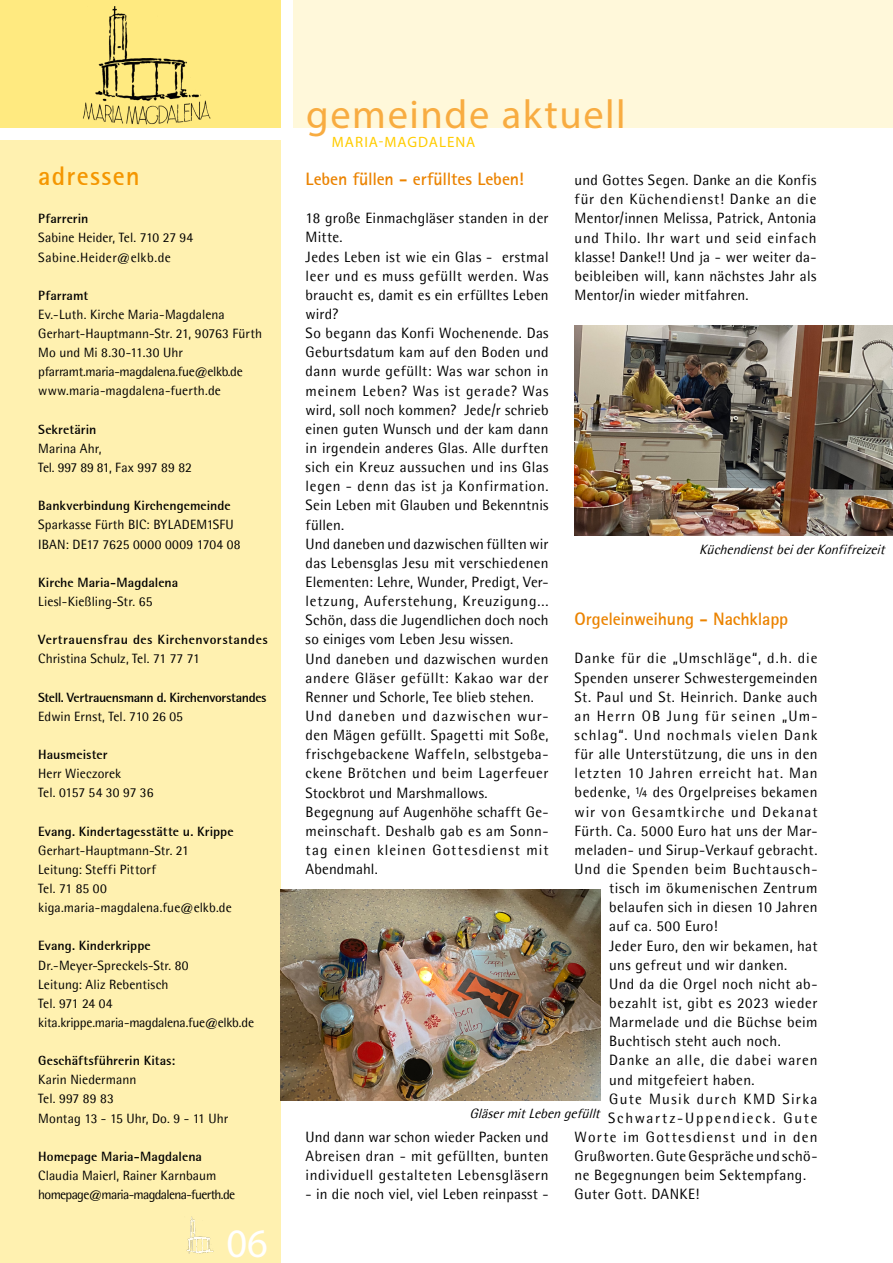
<style>
.page{position:relative;width:893px;height:1263px;background:#fff}
.page>*{position:absolute;margin:0;border:0;box-sizing:border-box;transform-origin:0 0}
.t1{font:40.5px "Myriad Pro";letter-spacing:.04em;color:#f8ac41}
.t2{font:40.5px "Myriad Pro";color:#fff}
.t3{font:27px "Rotis Sans Serif Bold 65";letter-spacing:.05em;color:#f49600}
.t4{font:18px "Rotis Sans Serif Bold 65";letter-spacing:-.01em;color:#eb8300}
.t5{font:15px/19.2px "Rotis Semi Sans";letter-spacing:.03em;color:#000;text-align:justify}
.t6{font:15px "Rotis Semi Sans";letter-spacing:.06em;color:#000}
.t7{font:15px "Rotis Semi Sans";letter-spacing:.07em;color:#000}
.t8{font:15px "Rotis Semi Sans";letter-spacing:.01em;color:#000}
.t9{font:15px "Rotis Semi Sans";letter-spacing:.055em;color:#000}
.t10{font:15px "Rotis Semi Sans";letter-spacing:.08em;color:#000}
.t11{font:15px "Rotis Semi Sans";letter-spacing:.075em;color:#000}
.t12{font:15px "Rotis Semi Sans";letter-spacing:.05em;color:#000}
.t13{font:15px "Rotis Semi Sans";letter-spacing:.115em;color:#000}
.t14{font:15px "Rotis Semi Sans";letter-spacing:.09em;color:#000}
.t15{font:15px "Myriad Pro";letter-spacing:.065em;color:#fc0}
.t16{font:13.5px/19.2px "Rotis Semi Sans";letter-spacing:.005em;color:#000}
.t17{font:700 13.5px "Rotis Semi Sans 55";letter-spacing:.005em;color:#000}
.t18{font:13.5px/19.2px "Rotis Semi Sans";letter-spacing:-.05em;color:#000}
.t19{font:italic 13.5px "Rotis Semi Sans";color:#000}
.t20{font:700 13.5px "Rotis Semi Sans 55";letter-spacing:-.025em;color:#000}
.t21{font:700 13.5px "Rotis Semi Sans 55";letter-spacing:.035em;color:#000}
</style>
<div class="page">
<div style="left:293px;top:0;width:600px;height:128px;background:#fff8da"></div>
<div style="left:0;top:0;width:281px;height:128px;background:#ffea80"></div>
<div style="left:0;top:140px;width:281px;height:1123px;background:#fff1b0"></div>
<img style="left:83px;top:6px;width:128px;height:119px">
<img style="left:186px;top:1216px;width:28px;height:38px">
<img style="left:281px;top:890px;width:320px;height:210px">
<img style="left:575px;top:325px;width:318px;height:211px">
<h2 class="t3" style="left:38px;top:159px;width:103px">adressen</h2>
<p class="t17" style="left:38px;top:210px;width:52px">Pfarrerin</p>
<p class="t16" style="left:38px;top:228px;width:157px">Sabine Heider, Tel. 710 27 94<br>Sabine.Heider@elkb.de</p>
<p class="t17" style="left:38px;top:287px;width:52px">Pfarramt</p>
<p class="t16" style="left:38px;top:305px;width:225px">Ev.-Luth. Kirche Maria-Magdalena Gerhart-Hauptmann-Str. 21, 90763 Fürth Mo und Mi 8.30-11.30 Uhr pfarramt.maria-magdalena.fue@elkb.de www.maria-magdalena-fuerth.de</p>
<p class="t17" style="left:38px;top:421px;width:60px">Sekretärin</p>
<p class="t16" style="left:38px;top:439px;width:155px">Marina Ahr,<br>Tel. 997 89 81, Fax 997 89 82</p>
<p class="t17" style="left:38px;top:497px;width:194px">Bankverbindung Kirchengemeinde</p>
<p class="t16" style="left:38px;top:515px;width:204px">Sparkasse Fürth BIC: BYLADEM1SFU<br>IBAN: DE17 7625 0000 0009 1704 08</p>
<p class="t17" style="left:38px;top:574px;width:142px">Kirche Maria-Magdalena</p>
<p class="t16" style="left:38px;top:592px;width:116px">Liesl-Kießling-Str. 65</p>
<p class="t21" style="left:38px;top:631px;width:231px">Vertrauensfrau des Kirchenvorstandes</p>
<p class="t16" style="left:38px;top:649px;width:163px">Christina Schulz, Tel. 71 77 71</p>
<p class="t20" style="left:38px;top:689px;width:230px">Stell. Vertrauensmann d. Kirchenvorstandes</p>
<p class="t16" style="left:38px;top:706px;width:146px">Edwin Ernst, Tel. 710 26 05</p>
<p class="t17" style="left:38px;top:746px;width:71px">Hausmeister</p>
<p class="t16" style="left:38px;top:764px;width:117px">Herr Wieczorek<br>Tel. 0157 54 30 97 36</p>
<p class="t17" style="left:38px;top:823px;width:197px">Evang. Kindertagesstätte u. Krippe</p>
<p class="t16" style="left:38px;top:840px;width:195px">Gerhart-Hauptmann-Str. 21<br>Leitung: Steffi Pittorf<br>Tel. 71 85 00 kiga.maria-magdalena.fue@elkb.de</p>
<p class="t17" style="left:38px;top:937px;width:114px">Evang. Kinderkrippe</p>
<p class="t16" style="left:38px;top:955px;width:217px">Dr.-Meyer-Spreckels-Str. 80<br>Leitung: Aliz Rebentisch<br>Tel. 971 24 04 kita.krippe.maria-magdalena.fue@elkb.de</p>
<p class="t17" style="left:38px;top:1052px;width:139px">Geschäftsführerin Kitas:</p>
<p class="t16" style="left:38px;top:1070px;width:192px">Karin Niedermann<br>Tel. 997 89 83<br>Montag 13 - 15 Uhr, Do. 9 - 11 Uhr</p>
<p class="t17" style="left:38px;top:1148px;width:165px">Homepage Maria-Magdalena</p>
<p class="t18" style="left:38px;top:1166px;width:198px">Claudia Maierl, Rainer Karnbaum homepage@maria-magdalena-fuerth.de</p>
<h1 class="t2" style="left:226px;top:1218px;width:43px">06</h1>
<h1 class="t1" style="left:306px;top:89px;width:321px">gemeinde aktuell</h1>
<p class="t15" style="left:332px;top:132px;width:145px">MARIA-MAGDALENA</p>
<p class="t4" style="left:306px;top:167px;width:220px">Leben füllen - erfülltes Leben!</p>
<p class="t5" style="left:306px;top:208px;width:244px;text-align:left">18 große Einmachgläser standen in der Mitte.<br>Jedes Leben ist wie ein Glas - erstmal leer und es muss gefüllt werden. Was braucht es, damit es ein erfülltes Leben wird?<br>So begann das Konfi Wochenende. Das Geburtsdatum kam auf den Boden und dann wurde gefüllt: Was war schon in meinem Leben? Was ist gerade? Was wird, soll noch kommen? Jede/r schrieb einen guten Wunsch und der kam dann in irgendein anderes Glas. Alle durften sich ein Kreuz aussuchen und ins Glas legen - denn das ist ja Konfirmation.<br>Sein Leben mit Glauben und Bekenntnis füllen.<br>Und daneben und dazwischen füllten wir das Lebensglas Jesu mit verschiedenen Elementen: Lehre, Wunder, Predigt, Ver&shy;letzung, Auferstehung, Kreuzigung...<br>Schön, dass die Jugendlichen doch noch so einiges vom Leben Jesu wissen.<br>Und daneben und dazwischen wurden andere Gläser gefüllt: Kakao war der Renner und Schorle, Tee blieb stehen.<br>Und daneben und dazwischen wur&shy;den Mägen gefüllt. Spagetti mit Soße, frischgebackene Waffeln, selbstgeba&shy;ckene Brötchen und beim Lagerfeuer Stockbrot und Marshmallows.<br>Begegnung auf Augenhöhe schafft Ge&shy;meinschaft. Deshalb gab es am Sonn&shy;tag einen kleinen Gottesdienst mit Abendmahl.</p>
<p class="t5" style="left:575px;top:170px;width:243px">und Gottes Segen. Danke an die Konfis für den Küchendienst! Danke an die Mentor/innen Melissa, Patrick, Antonia und Thilo. Ihr wart und seid einfach klasse! Danke!! Und ja - wer weiter da&shy;beibleiben will, kann nächstes Jahr als Mentor/in wieder mitfahren.</p>
<p class="t19" style="left:699px;top:541px;width:191px">KüchendienstbeiderKonfifreizeit</p>
<p class="t4" style="left:575px;top:608px;width:215px">Orgeleinweihung - Nachklapp</p>
<p class="t6" style="left:575px;top:649px;width:244px">Danke für die „Umschläge“, d.h. die</p>
<p class="t5" style="left:575px;top:668px;width:244px">Spenden unserer Schwestergemeinden</p>
<p class="t5" style="left:575px;top:687px;width:244px">St. Paul und St. Heinrich. Danke auch</p>
<p class="t11" style="left:575px;top:707px;width:244px">an Herrn OB Jung für seinen „Um-</p>
<p class="t7" style="left:575px;top:726px;width:244px">schlag“. Und nochmals vielen Dank</p>
<p class="t5" style="left:575px;top:744px;width:244px">für alle Unterstützung, die uns in den</p>
<p class="t9" style="left:575px;top:764px;width:244px">letzten 10 Jahren erreicht hat. Man</p>
<p class="t5" style="left:575px;top:782px;width:244px">bedenke, ¼ des Orgelpreises bekamen</p>
<p class="t7" style="left:575px;top:803px;width:244px">wir von Gesamtkirche und Dekanat</p>
<p class="t5" style="left:575px;top:821px;width:244px">Fürth. Ca. 5000 Euro hat uns der Mar-</p>
<p class="t5" style="left:575px;top:840px;width:244px">meladen- und Sirup-Verkauf gebracht.</p>
<p class="t6" style="left:575px;top:860px;width:244px">Und die Spenden beim Buchtausch-</p>
<p class="t5" style="left:609px;top:878px;width:210px">tisch im ökumenischen Zentrum</p>
<p class="t5" style="left:609px;top:897px;width:210px">belaufen sich in diesen 10 Jahren</p>
<p class="t5" style="left:609px;top:916px;width:110px">auf ca. 500 Euro!</p>
<p class="t5" style="left:609px;top:936px;width:210px">Jeder Euro, den wir bekamen, hat</p>
<p class="t5" style="left:609px;top:955px;width:180px">uns gefreut und wir danken.</p>
<p class="t5" style="left:609px;top:974px;width:210px">Und da die Orgel noch nicht ab-</p>
<p class="t5" style="left:609px;top:993px;width:210px">bezahlt ist, gibt es 2023 wieder</p>
<p class="t5" style="left:609px;top:1012px;width:210px">Marmelade und die Büchse beim</p>
<p class="t5" style="left:609px;top:1031px;width:173px">Buchtisch steht auch noch.</p>
<p class="t12" style="left:609px;top:1051px;width:210px">Danke an alle, die dabei waren</p>
<p class="t5" style="left:609px;top:1070px;width:147px">und mitgefeiert haben.</p>
<p class="t14" style="left:609px;top:1090px;width:210px">Gute Musik durch KMD Sirka</p>
<p class="t13" style="left:608px;top:1109px;width:211px">Schwartz-Uppendieck. Gute</p>
<p class="t10" style="left:575px;top:1128px;width:244px">Worte im Gottesdienst und in den</p>
<p class="t5" style="left:575px;top:1146px;width:244px">Grußworten. Gute Gespräche und schö-</p>
<p class="t5" style="left:575px;top:1165px;width:233px">ne Begegnungen beim Sektempfang.</p>
<p class="t5" style="left:575px;top:1184px;width:126px">Guter Gott. DANKE!</p>
<p class="t19" style="left:470px;top:1105px;width:136px">GläsermitLebengefüllt</p>
<p class="t5" style="left:306px;top:1127px;width:244px">Und dann war schon wieder Packen und Abreisen dran - mit gefüllten, bunten individuell gestalteten Lebensgläsern</p>
<p class="t8" style="left:306px;top:1185px;width:244px">- in die noch viel, viel Leben reinpasst -</p>
</div>
